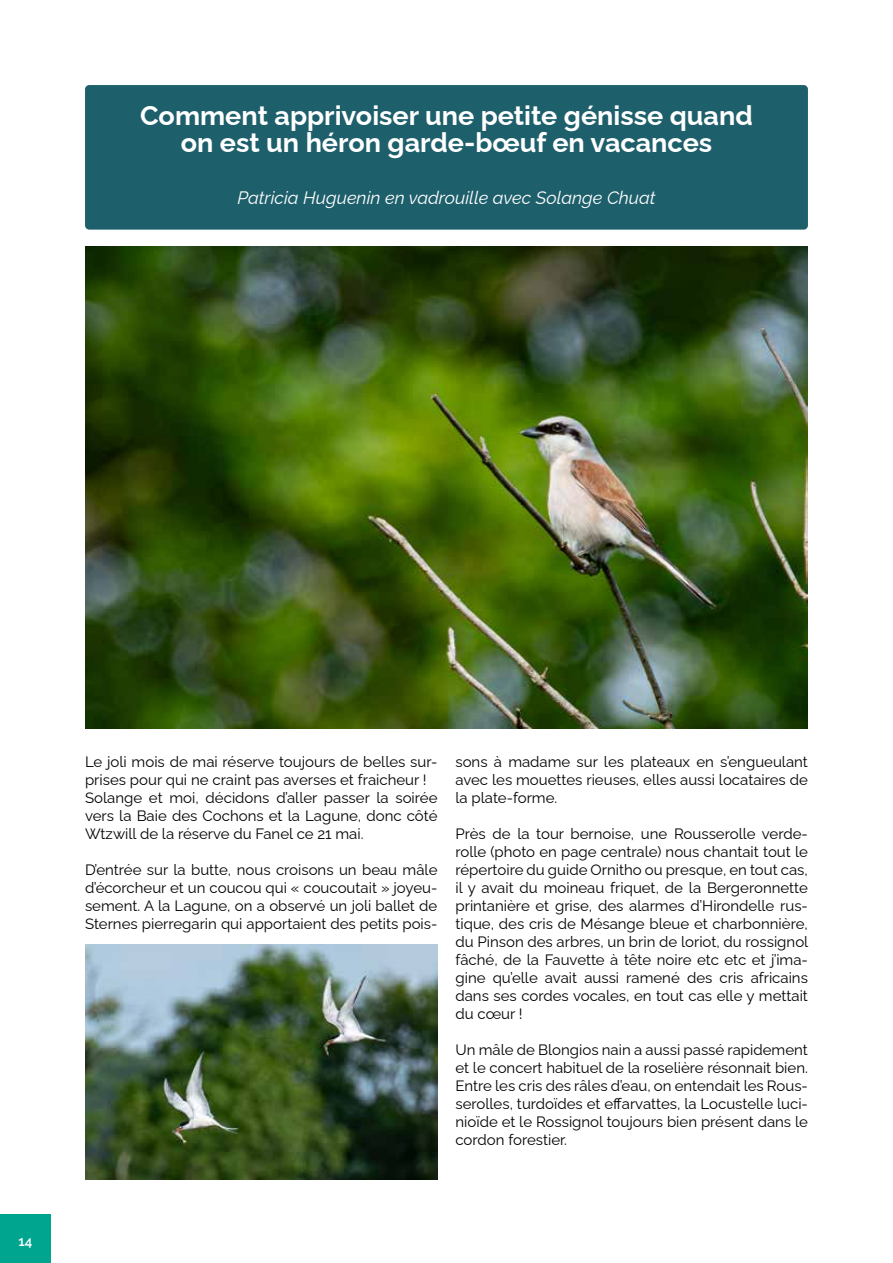
<style>
.page{position:relative;width:893px;height:1263px;background:#fff}
.page>*{position:absolute;margin:0;border:0;box-sizing:border-box;transform-origin:0 0}
.t1{font:700 27px/27px "Raleway";color:#fff;text-align:center}
.t2{font:italic 18px "Raleway";color:#fff}
.t3{font:15px/18px "Raleway";color:#000;text-align:justify}
.t4{font:600 13.5px "Raleway";color:#fff}
</style>
<div class="page">
<div style="left:0;top:1214px;width:51px;height:49px;background:#00a590"></div>
<div style="left:85px;top:85px;width:723px;height:145px;background:#1e5f6c;border-radius:4px"></div>
<img style="left:85px;top:247px;width:723px;height:482px">
<img style="left:85px;top:944px;width:352px;height:235px">
<h1 class="t1" style="left:140px;top:100px;width:614px">Comment apprivoiser une petite génisse quand on est un héron garde-bœuf en vacances</h1>
<p class="t2" style="left:237px;top:184px;width:420px">Patricia Huguenin en vadrouille avec Solange Chuat</p>
<p class="t4" style="left:18px;top:1230px;width:15px">14</p>
<p class="t3" style="left:85px;top:751px;width:354px;text-align:left">Le joli mois de mai réserve toujours de belles sur&shy;prises pour qui ne craint pas averses et fraicheur !<br>Solange et moi, décidons d’aller passer la soirée vers la Baie des Cochons et la Lagune, donc côté Wtzwill de la réserve du Fanel ce 21 mai.</p>
<p class="t3" style="left:85px;top:859px;width:354px">D’entrée sur la butte, nous croisons un beau mâle d’écorcheur et un coucou qui « coucoutait » joyeu&shy;sement. A la Lagune, on a observé un joli ballet de Sternes pierregarin qui apportaient des petits pois-</p>
<p class="t3" style="left:455px;top:751px;width:354px">sons à madame sur les plateaux en s’engueulant avec les mouettes rieuses, elles aussi locataires de la plate-forme.</p>
<p class="t3" style="left:455px;top:823px;width:354px">Près de la tour bernoise, une Rousserolle verde&shy;rolle (photo en page centrale) nous chantait tout le répertoire du guide Ornitho ou presque, en tout cas, il y avait du moineau friquet, de la Bergeronnette printanière et grise, des alarmes d’Hirondelle rus&shy;tique, des cris de Mésange bleue et charbonnière, du Pinson des arbres, un brin de loriot, du rossignol fâché, de la Fauvette à tête noire etc etc et j’ima&shy;gine qu’elle avait aussi ramené des cris africains dans ses cordes vocales, en tout cas elle y mettait du cœur !</p>
<p class="t3" style="left:455px;top:1039px;width:354px">Un mâle de Blongios nain a aussi passé rapidement et le concert habituel de la roselière résonnait bien.<br>Entre les cris des râles d’eau, on entendait les Rous&shy;serolles, turdoïdes et effarvattes, la Locustelle luci&shy;nioïde et le Rossignol toujours bien présent dans le cordon forestier.</p>
</div>
